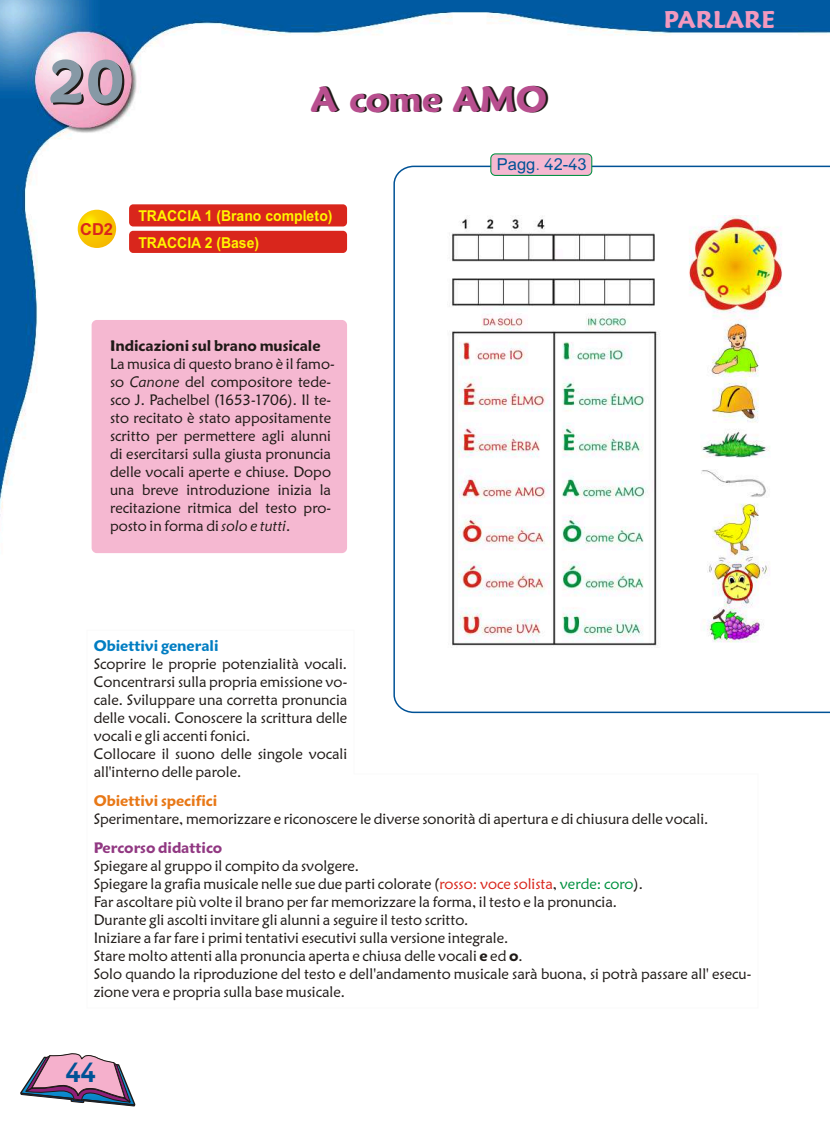
<style>
.page{position:relative;width:830px;height:1128px;background:#fff}
.page>*{position:absolute;margin:0;border:0;box-sizing:border-box;transform-origin:0 0}
.t1{font:700 60.6px "Maiandra GD";color:#1f1a17}
.t2{font:700 36px "Maiandra GD";color:#1f1a17}
.t3{font:700 27px "Arial 2";color:#005296}
.t4{font:700 24px "Maiandra GD";color:#f299bf}
.t5{font:16.5px "Arial 2";color:#005296}
.t6{font:700 16.5px "Arial 2";color:#d9261c}
.t7{font:15px/18px "Maiandra GD";color:#1f1a17}
.t8{font:700 15px/26.4px "Arial 2";color:#fff500;scale:.93 1}
.t9{font:700 15px "Maiandra GD";color:#1f1a17}
.t10{font:700 15px "Maiandra GD";color:#e87817}
.t11{font:700 15px "Maiandra GD";color:#007dc2}
.t12{font:700 15px "Maiandra GD";color:#913882}
.s1{font-style:italic}
.s2{color:#d9261c}
.s3{color:#009140}
.s4{font-weight:700}
</style>
<div class="page">
<img style="left:0;top:0;width:830px;height:553px">
<svg style="left:20px;top:1053px;width:116px;height:54px"></svg>
<svg style="left:78px;top:210px;width:38px;height:38px"></svg>
<div style="left:129px;top:204px;width:218px;height:22px;background:#d9261c;border-radius:4px"></div>
<div style="left:129px;top:231px;width:218px;height:22px;background:#d9261c;border-radius:4px"></div>
<div style="left:92px;top:320px;width:255px;height:233px;background:#f5b8d1;border-radius:5px"></div>
<svg style="left:392px;top:165px;width:438px;height:549px"></svg>
<div style="left:490px;top:153px;width:102px;height:23px;background:#f5b8d1;border:1px solid #009140;border-radius:5px"></div>
<img style="left:447px;top:216px;width:338px;height:432px">
<h1 class="t1" style="left:51px;top:59px;width:77px">20</h1>
<h2 class="t2" style="left:313px;top:85px;width:238px">A come AMO</h2>
<p class="t6" style="left:80px;top:223px;width:34px">CD2</p>
<p class="t8" style="left:138px;top:204px;width:210px">TRACCIA 1 (Brano completo)<br>TRACCIA 2 (Base)</p>
<p class="t5" style="left:497px;top:158px;width:91px">Pagg. 42-43</p>
<p class="t9" style="left:110px;top:340px;width:212px">Indicazioni sul brano musicale</p>
<p class="t7" style="left:110px;top:356px;width:226px">La musica di questo brano è il famo&shy;so <span class="s1">Canone</span> del compositore tede&shy;sco J. Pachelbel (1653-1706). Il te&shy;sto recitato è stato appositamente scritto per permettere agli alunni di esercitarsi sulla giusta pronuncia delle vocali aperte e chiuse. Dopo una breve introduzione inizia la recitazione ritmica del testo pro&shy;posto in forma di <span class="s1">solo e tutti</span>.</p>
<h3 class="t4" style="left:664px;top:10px;width:113px">PARLARE</h3>
<p class="t11" style="left:94px;top:640px;width:126px">Obiettivi generali</p>
<p class="t7" style="left:94px;top:656px;width:255px">Scoprire le proprie potenzialità vocali.<br>Concentrarsi sulla propria emissione vo&shy;cale. Sviluppare una corretta pronuncia delle vocali. Conoscere la scrittura delle vocali e gli accenti fonici.<br>Collocare il suono delle singole vocali all'interno delle parole.</p>
<p class="t7" style="left:94px;top:811px;width:616px">Sperimentare, memorizzare e riconoscere le diverse sonorità di apertura e di chiusura delle vocali.</p>
<p class="t7" style="left:94px;top:858px;width:551px">Spiegare al gruppo il compito da svolgere.<br>Spiegare la grafia musicale nelle sue due parti colorate (<span class="s2">rosso: voce solista</span> <span class="s3">verde: coro</span>).</p>
<p class="t10" style="left:94px;top:795px;width:125px">Obiettivi specifici</p>
<p class="t12" style="left:94px;top:841px;width:130px">Percorso didattico</p>
<p class="t7" style="left:94px;top:876px;width:659px;text-indent:459px">,<br>Far ascoltare più volte il brano per far memorizzare la forma, il testo e la pronuncia.<br>Durante gli ascolti invitare gli alunni a seguire il testo scritto.<br>Iniziare a far fare i primi tentativi esecutivi sulla versione integrale.<br>Stare molto attenti alla pronuncia aperta e chiusa delle vocali <span class="s4">e</span> ed <span class="s4">o</span>.<br>Solo quando la riproduzione del testo e dell'andamento musicale sarà buona, si potrà passare all' esecu&shy;zione vera e propria sulla base musicale.</p>
<h3 class="t3" style="left:66px;top:1063px;width:32px">44</h3>
</div>
